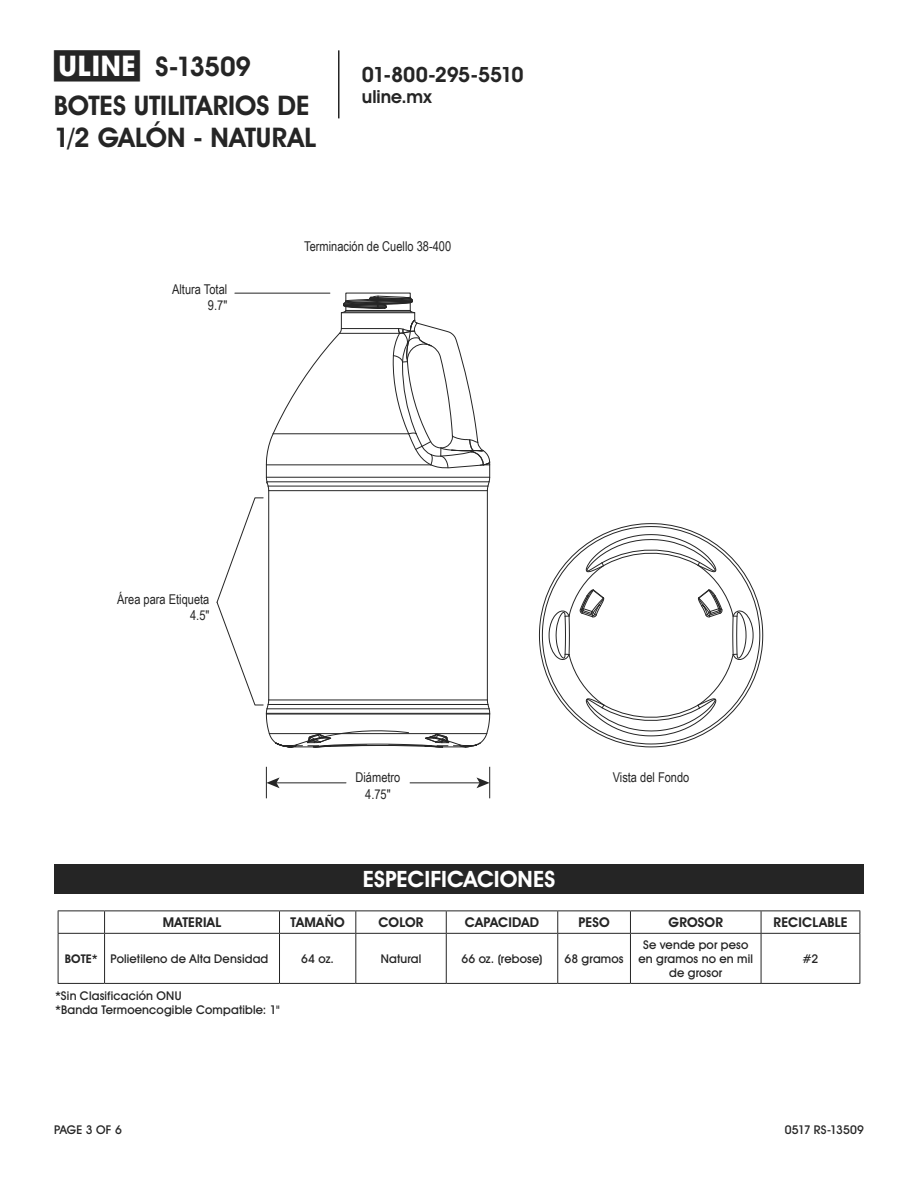
<style>
.page{position:relative;width:918px;height:1188px;background:#fff}
.page>*{position:absolute;margin:0;border:0;box-sizing:border-box;transform-origin:0 0}
.t1{font:700 27px/38.7px "Uline Two Knine";letter-spacing:-.005em;color:#252525}
.t2{font:700 22.5px "Uline Two Knine";color:#fff}
.t3{font:700 21px "Uline Two Knine";letter-spacing:-.025em;color:#252525}
.t4{font:700 18px "Uline Two Knine";color:#252525}
.t5{font:13.5px/16.2px "Arial Narrow";color:#252525;text-align:right}
.t6{font:700 13.5px "Uline Two Knine";letter-spacing:.015em;color:#252525}
.t7{font:12px/14.4px "Uline Two Knine";letter-spacing:.015em;color:#252525;text-align:center}
.s1{font-size:28.5px}
.s2{font-weight:700}
</style>
<div class="page">
<hr style="left:338px;top:50px;width:2px;height:68px;background:#252525">
<hr style="left:235px;top:293px;width:95px;height:1px;background:#252525">
<hr style="left:276px;top:782px;width:70px;height:1px;background:#252525">
<svg style="left:267px;top:777px;width:13px;height:11px"></svg>
<hr style="left:410px;top:782px;width:70px;height:1px;background:#252525">
<svg style="left:476px;top:777px;width:13px;height:11px"></svg>
<hr style="left:266px;top:767px;width:1px;height:31px;background:#252525">
<hr style="left:489px;top:767px;width:1px;height:31px;background:#252525">
<hr style="left:487px;top:491px;width:1px;height:209px;background:#252525">
<hr style="left:268px;top:491px;width:1px;height:209px;background:#252525">
<svg style="left:266px;top:292px;width:225px;height:199px"></svg>
<svg style="left:216px;top:497px;width:274px;height:251px"></svg>
<svg style="left:539px;top:523px;width:225px;height:225px"></svg>
<svg style="left:548px;top:534px;width:206px;height:203px"></svg>
<div style="left:54px;top:864px;width:810px;height:30px;background:#252525"></div>
<hr style="left:58px;top:910px;width:47px;height:1px;background:#252525">
<svg style="left:58px;top:911px;width:1px;height:22px"></svg>
<hr style="left:105px;top:910px;width:175px;height:1px;background:#252525">
<svg style="left:104px;top:911px;width:1px;height:22px"></svg>
<hr style="left:280px;top:910px;width:76px;height:1px;background:#252525">
<svg style="left:279px;top:911px;width:1px;height:22px"></svg>
<hr style="left:356px;top:910px;width:90px;height:1px;background:#252525">
<svg style="left:355px;top:911px;width:1px;height:22px"></svg>
<hr style="left:446px;top:910px;width:112px;height:1px;background:#252525">
<svg style="left:446px;top:911px;width:1px;height:22px"></svg>
<hr style="left:558px;top:910px;width:72px;height:1px;background:#252525">
<svg style="left:557px;top:911px;width:1px;height:22px"></svg>
<hr style="left:630px;top:910px;width:131px;height:1px;background:#252525">
<svg style="left:630px;top:911px;width:1px;height:22px"></svg>
<hr style="left:761px;top:910px;width:99px;height:1px;background:#252525">
<svg style="left:761px;top:911px;width:1px;height:22px"></svg>
<svg style="left:860px;top:911px;width:1px;height:22px"></svg>
<hr style="left:58px;top:934px;width:1px;height:49px;background:#252525">
<hr style="left:104px;top:934px;width:1px;height:49px;background:#252525">
<hr style="left:279px;top:934px;width:1px;height:49px;background:#252525">
<hr style="left:355px;top:934px;width:1px;height:49px;background:#252525">
<hr style="left:446px;top:934px;width:1px;height:49px;background:#252525">
<hr style="left:557px;top:934px;width:1px;height:49px;background:#252525">
<hr style="left:630px;top:934px;width:1px;height:49px;background:#252525">
<hr style="left:761px;top:934px;width:1px;height:49px;background:#252525">
<hr style="left:860px;top:934px;width:1px;height:49px;background:#252525">
<hr style="left:58px;top:983px;width:47px;height:1px;background:#252525">
<hr style="left:105px;top:983px;width:175px;height:1px;background:#252525">
<hr style="left:280px;top:983px;width:76px;height:1px;background:#252525">
<hr style="left:356px;top:983px;width:90px;height:1px;background:#252525">
<hr style="left:446px;top:983px;width:112px;height:1px;background:#252525">
<hr style="left:558px;top:983px;width:72px;height:1px;background:#252525">
<hr style="left:630px;top:983px;width:131px;height:1px;background:#252525">
<hr style="left:761px;top:983px;width:99px;height:1px;background:#252525">
<hr style="left:58px;top:933px;width:47px;height:1px;background:#252525">
<hr style="left:105px;top:933px;width:175px;height:1px;background:#252525">
<hr style="left:280px;top:933px;width:76px;height:1px;background:#252525">
<hr style="left:356px;top:933px;width:90px;height:1px;background:#252525">
<hr style="left:446px;top:933px;width:112px;height:1px;background:#252525">
<hr style="left:558px;top:933px;width:72px;height:1px;background:#252525">
<hr style="left:630px;top:933px;width:131px;height:1px;background:#252525">
<hr style="left:761px;top:933px;width:99px;height:1px;background:#252525">
<h1 class="t1" style="left:54px;top:47px;width:257px"><span class="s1">π</span> S-13509<br>BOTES UTILITARIOS DE</h1>
<h1 class="t1" style="left:54px;top:118px;width:264px">1/2 GALÓN - NATURAL</h1>
<h3 class="t3" style="left:362px;top:62px;width:163px">01-800-295-5510</h3>
<h3 class="t4" style="left:362px;top:86px;width:71px">uline.mx</h3>
<p class="t5" style="left:172px;top:281px;width:57px">Altura Total<br>9.7"</p>
<p class="t5" style="left:304px;top:238px;width:149px">Terminación de Cuello 38-400</p>
<p class="t5" style="left:117px;top:590px;width:94px">Área para Etiqueta<br>4.5"</p>
<p class="t5" style="left:356px;top:769px;width:46px;text-align:center">Diámetro<br>4.75"</p>
<p class="t5" style="left:613px;top:769px;width:78px">Vista del Fondo</p>
<h2 class="t2" style="left:363px;top:866px;width:194px">ESPECIFICACIONES</h2>
<p class="t6" style="left:163px;top:914px;width:60px">MATERIAL</p>
<p class="t6" style="left:291px;top:914px;width:56px">TAMAÑO</p>
<p class="t6" style="left:378px;top:914px;width:47px">COLOR</p>
<p class="t6" style="left:465px;top:914px;width:76px">CAPACIDAD</p>
<p class="t6" style="left:579px;top:914px;width:33px">PESO</p>
<p class="t6" style="left:669px;top:914px;width:56px">GROSOR</p>
<p class="t6" style="left:774px;top:914px;width:75px">RECICLABLE</p>
<p class="t7" style="left:65px;top:951px;width:205px"><span class="s2">BOTE*</span> Polietileno de Alta Densidad</p>
<p class="t7" style="left:301px;top:951px;width:34px">64 oz.</p>
<p class="t7" style="left:381px;top:951px;width:42px">Natural</p>
<p class="t7" style="left:461px;top:951px;width:83px">66 oz. (rebose)</p>
<p class="t7" style="left:565px;top:951px;width:61px">68 gramos</p>
<p class="t7" style="left:638px;top:937px;width:116px">Se vende por peso en gramos no en mil de grosor</p>
<p class="t7" style="left:802px;top:951px;width:18px">#2</p>
<p class="t7" style="left:55px;top:988px;width:226px;text-align:left">*Sin Clasificación ONU<br>*Banda Termoencogible Compatible: 1"</p>
<p class="t7" style="left:54px;top:1122px;width:69px">PAGE 3 OF 6</p>
<p class="t7" style="left:785px;top:1122px;width:81px">0517 RS-13509</p>
</div>
